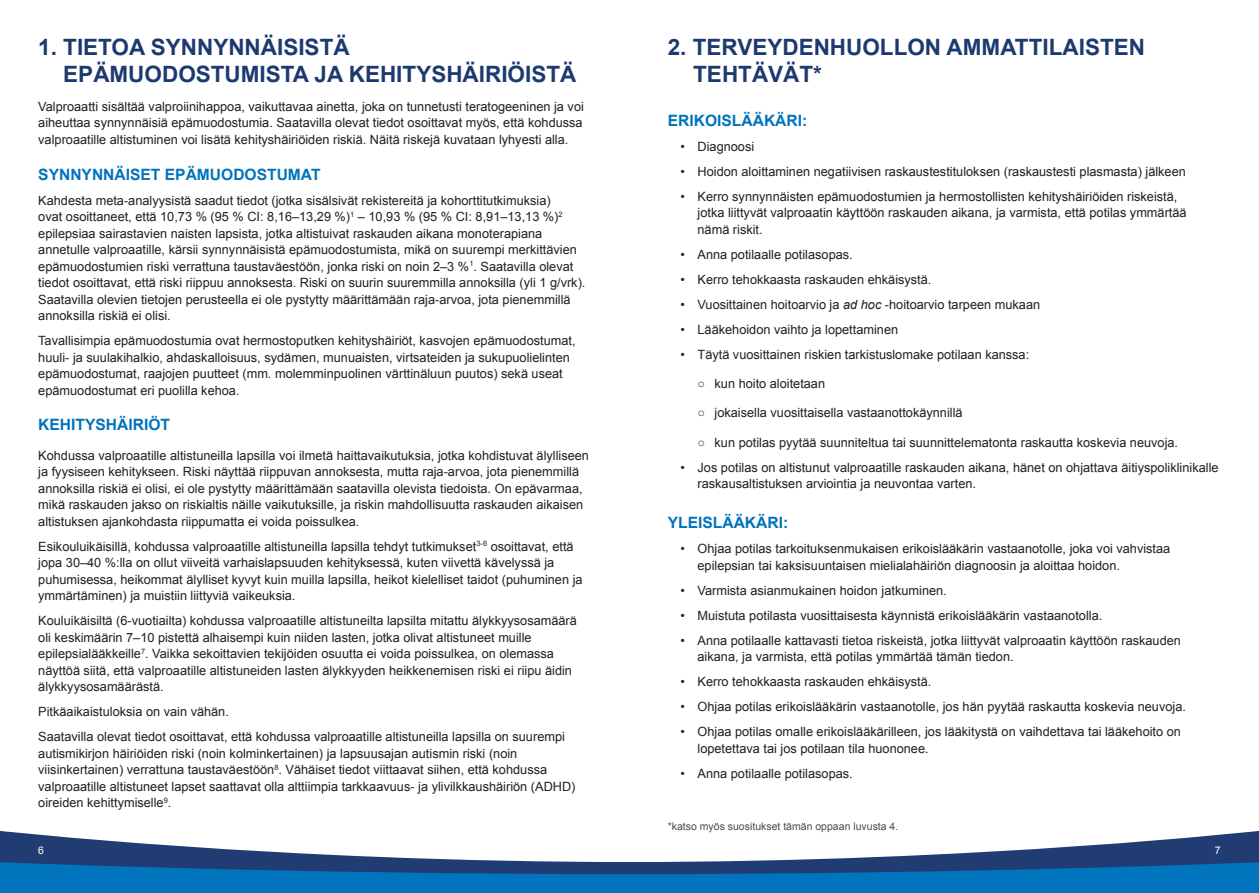
<style>
.page{position:relative;width:1259px;height:893px;background:#fff}
.page>*{position:absolute;margin:0;border:0;box-sizing:border-box;transform-origin:0 0}
.t1{font:700 22.5px/27px "Arial";color:#1d3a70}
.t2{font:700 15.6px "Arial";color:#0073bc}
.t3{font:12.75px/16.5px "Arial";color:#231f20}
.t4{font:10.5px "Arial";color:#4b4c4d}
.t5{font:10.5px "Arial";color:#fff}
.s1{font-style:italic}
</style>
<div class="page">
<svg style="left:0;top:830px;width:1259px;height:63px"></svg>
<h1 class="t1" style="left:63px;top:34px;width:514px;text-indent:-25px">1. TIETOA SYNNYNNÄISISTÄ<br>EPÄMUODOSTUMISTA JA KEHITYSHÄIRIÖISTÄ</h1>
<p class="t3" style="left:38px;top:98px;width:547px;text-align:justify">Valproaatti sisältää valproiinihappoa, vaikuttavaa ainetta, joka on tunnetusti teratogeeninen ja voi aiheuttaa synnynnäisiä epämuodostumia. Saatavilla olevat tiedot osoittavat myös, että kohdussa valproaatille altistuminen voi lisätä kehityshäiriöiden riskiä. Näitä riskejä kuvataan lyhyesti alla.</p>
<p class="t2" style="left:38px;top:164px;width:284px">SYNNYNNÄISET EPÄMUODOSTUMAT</p>
<p class="t3" style="left:38px;top:192px;width:549px">Kahdesta meta-analyysistä saadut tiedot (jotka sisälsivät rekistereitä ja kohorttitutkimuksia)<br>ovat osoittaneet, että 10,73 % (95 % CI: 8,16–13,29 %)<sup>1</sup> – 10,93 % (95 % CI: 8,91–13,13 %)<sup>2 </sup>epilepsiaa sairastavien naisten lapsista, jotka altistuivat raskauden aikana monoterapiana annetulle valproaatille, kärsii synnynnäisistä epämuodostumista, mikä on suurempi merkittävien epämuodostumien riski verrattuna taustaväestöön, jonka riski on noin 2–3 %<sup>1</sup>. Saatavilla olevat tiedot osoittavat, että riski riippuu annoksesta. Riski on suurin suuremmilla annoksilla (yli 1 g/vrk).<br>Saatavilla olevien tietojen perusteella ei ole pystytty määrittämään raja-arvoa, jota pienemmillä annoksilla riskiä ei olisi.</p>
<p class="t3" style="left:38px;top:333px;width:539px">Tavallisimpia epämuodostumia ovat hermostoputken kehityshäiriöt, kasvojen epämuodostumat, huuli- ja suulakihalkio, ahdaskalloisuus, sydämen, munuaisten, virtsateiden ja sukupuolielinten epämuodostumat, raajojen puutteet (mm. molemminpuolinen värttinäluun puutos) sekä useat epämuodostumat eri puolilla kehoa.</p>
<p class="t2" style="left:38px;top:414px;width:133px">KEHITYSHÄIRIÖT</p>
<p class="t3" style="left:38px;top:447px;width:552px">Kohdussa valproaatille altistuneilla lapsilla voi ilmetä haittavaikutuksia, jotka kohdistuvat älylliseen ja fyysiseen kehitykseen. Riski näyttää riippuvan annoksesta, mutta raja-arvoa, jota pienemmillä annoksilla riskiä ei olisi, ei ole pystytty määrittämään saatavilla olevista tiedoista. On epävarmaa, mikä raskauden jakso on riskialtis näille vaikutuksille, ja riskin mahdollisuutta raskauden aikaisen altistuksen ajankohdasta riippumatta ei voida poissulkea.</p>
<p class="t3" style="left:38px;top:538px;width:546px">Esikouluikäisillä, kohdussa valproaatille altistuneilla lapsilla tehdyt tutkimukset<sup>3-6</sup> osoittavat, että jopa 30–40 %:lla on ollut viiveitä varhaislapsuuden kehityksessä, kuten viivettä kävelyssä ja puhumisessa, heikommat älylliset kyvyt kuin muilla lapsilla, heikot kielelliset taidot (puhuminen ja ymmärtäminen) ja muistiin liittyviä vaikeuksia.</p>
<p class="t3" style="left:38px;top:613px;width:540px">Kouluikäisiltä (6-vuotiailta) kohdussa valproaatille altistuneilta lapsilta mitattu älykkyysosamäärä oli keskimäärin 7–10 pistettä alhaisempi kuin niiden lasten, jotka olivat altistuneet muille epilepsialääkkeille<sup>7</sup>. Vaikka sekoittavien tekijöiden osuutta ei voida poissulkea, on olemassa näyttöä siitä, että valproaatille altistuneiden lasten älykkyyden heikkenemisen riski ei riipu äidin älykkyysosamäärästä.</p>
<p class="t3" style="left:38px;top:699px;width:528px;line-height:25px">Pitkäaikaistuloksia on vain vähän.<br>Saatavilla olevat tiedot osoittavat, että kohdussa valproaatille altistuneilla lapsilla on suurempi</p>
<p class="t3" style="left:38px;top:745px;width:539px">autismikirjon häiriöiden riski (noin kolminkertainen) ja lapsuusajan autismin riski (noin viisinkertainen) verrattuna taustaväestöön<sup>8</sup>. Vähäiset tiedot viittaavat siihen, että kohdussa valproaatille altistuneet lapset saattavat olla alttiimpia tarkkaavuus- ja ylivilkkaushäiriön (ADHD) oireiden kehittymiselle<sup>9</sup>.</p>
<h1 class="t1" style="left:693px;top:34px;width:453px;text-indent:-25px">2. TERVEYDENHUOLLON AMMATTILAISTEN<br>TEHTÄVÄT*</h1>
<p class="t2" style="left:668px;top:110px;width:141px">ERIKOISLÄÄKÄRI:</p>
<p class="t3" style="left:680px;top:138px;width:75px">• Diagnoosi</p>
<p class="t3" style="left:680px;top:163px;width:507px">• Hoidon aloittaminen negatiivisen raskaustestituloksen (raskaustesti plasmasta) jälkeen</p>
<p class="t3" style="left:697px;top:188px;width:490px;text-indent:-17px">• Kerro synnynnäisten epämuodostumien ja hermostollisten kehityshäiriöiden riskeistä, jotka liittyvät valproaatin käyttöön raskauden aikana, ja varmista, että potilas ymmärtää nämä riskit.</p>
<p class="t3" style="left:680px;top:246px;width:174px">• Anna potilaalle potilasopas.</p>
<p class="t3" style="left:680px;top:271px;width:252px">• Kerro tehokkaasta raskauden ehkäisystä.</p>
<p class="t3" style="left:680px;top:296px;width:361px">• Vuosittainen hoitoarvio ja <span class="s1">ad hoc</span> -hoitoarvio tarpeen mukaan</p>
<p class="t3" style="left:680px;top:321px;width:219px">• Lääkehoidon vaihto ja lopettaminen</p>
<p class="t3" style="left:680px;top:346px;width:350px">• Täytä vuosittainen riskien tarkistuslomake potilaan kanssa:</p>
<p class="t3" style="left:697px;top:376px;width:129px">○ kun hoito aloitetaan</p>
<p class="t3" style="left:697px;top:405px;width:267px">○ jokaisella vuosittaisella vastaanottokäynnillä</p>
<p class="t3" style="left:697px;top:434px;width:482px">○ kun potilas pyytää suunniteltua tai suunnittelematonta raskautta koskevia neuvoja.</p>
<p class="t3" style="left:697px;top:459px;width:522px;text-indent:-17px">• Jos potilas on altistunut valproaatille raskauden aikana, hänet on ohjattava äitiyspoliklinikalle raskausaltistuksen arviointia ja neuvontaa varten.</p>
<p class="t2" style="left:668px;top:512px;width:122px">YLEISLÄÄKÄRI:</p>
<p class="t3" style="left:697px;top:541px;width:474px;text-indent:-17px">• Ohjaa potilas tarkoituksenmukaisen erikoislääkärin vastaanotolle, joka voi vahvistaa epilepsian tai kaksisuuntaisen mielialahäiriön diagnoosin ja aloittaa hoidon.</p>
<p class="t3" style="left:680px;top:582px;width:268px">• Varmista asianmukainen hoidon jatkuminen.</p>
<p class="t3" style="left:680px;top:607px;width:423px">• Muistuta potilasta vuosittaisesta käynnistä erikoislääkärin vastaanotolla.</p>
<p class="t3" style="left:697px;top:632px;width:485px;text-indent:-17px">• Anna potilaalle kattavasti tietoa riskeistä, jotka liittyvät valproaatin käyttöön raskauden aikana, ja varmista, että potilas ymmärtää tämän tiedon.</p>
<p class="t3" style="left:680px;top:674px;width:252px">• Kerro tehokkaasta raskauden ehkäisystä.</p>
<p class="t3" style="left:680px;top:699px;width:507px">• Ohjaa potilas erikoislääkärin vastaanotolle, jos hän pyytää raskautta koskevia neuvoja.</p>
<p class="t3" style="left:697px;top:724px;width:485px;text-indent:-17px">• Ohjaa potilas omalle erikoislääkärilleen, jos lääkitystä on vaihdettava tai lääkehoito on lopetettava tai jos potilaan tila huononee.</p>
<p class="t3" style="left:680px;top:765px;width:174px">• Anna potilaalle potilasopas.</p>
<p class="t4" style="left:668px;top:819px;width:232px">*katso myös suositukset tämän oppaan luvusta 4.</p>
<p class="t5" style="left:38px;top:844px;width:7px">6</p>
<p class="t5" style="left:1214px;top:844px;width:7px">7</p>
</div>
